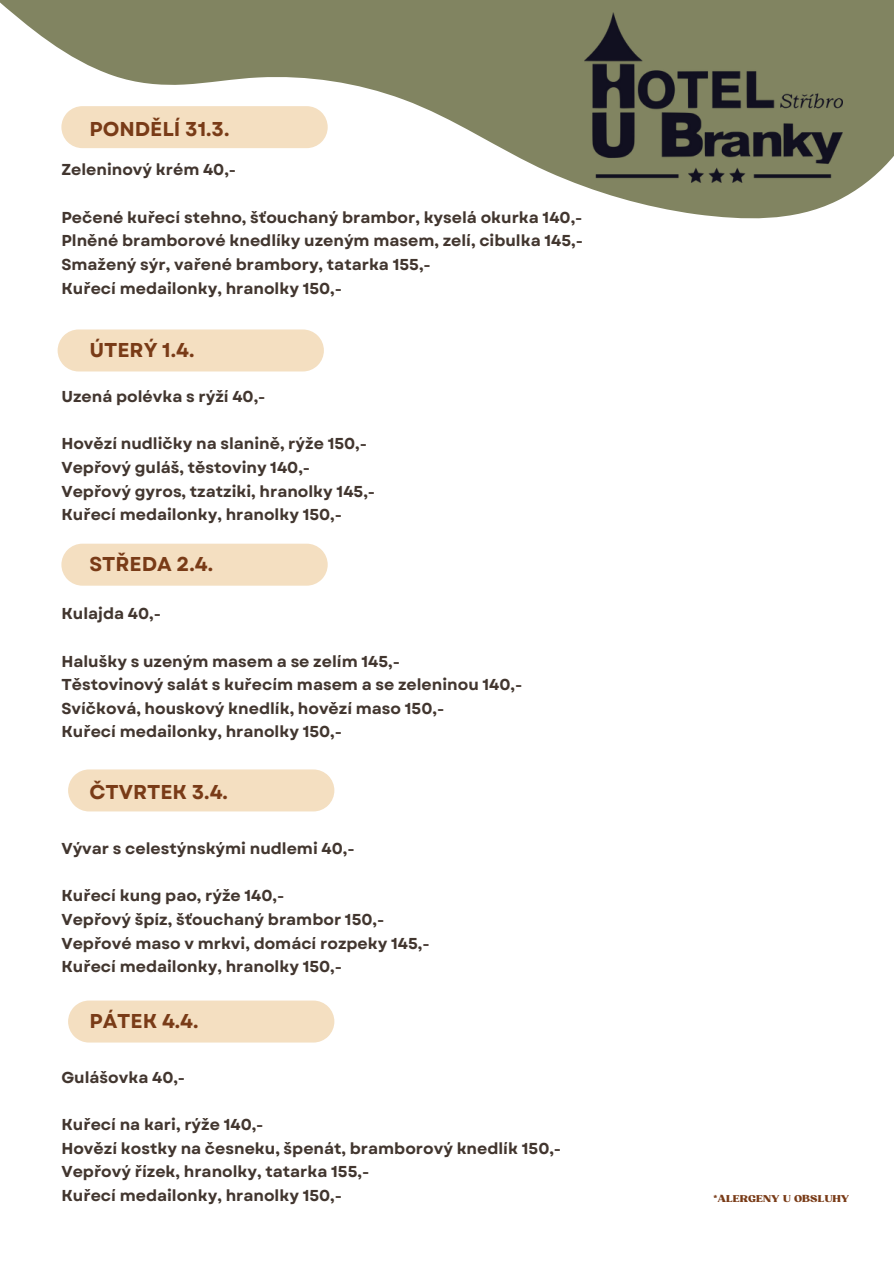
<style>
.page{position:relative;width:894px;height:1264px;background:#fff}
.page>*{position:absolute;margin:0;border:0;box-sizing:border-box;transform-origin:0 0}
.t1{font:700 19.95px "Garet";color:#793b17}
.t2{font:700 15.75px/23.7px "Garet";color:#42362f}
.t3{font:9.6px "Bugaki";color:#793b17}
</style>
<div class="page">
<div style="left:61px;top:543px;width:266px;height:42px;background:#f4dfc1"></div>
<div style="left:68px;top:769px;width:266px;height:42px;background:#f4dfc1"></div>
<div style="left:68px;top:1000px;width:266px;height:42px;background:#f4dfc1"></div>
<svg style="left:0;top:0;width:893px;height:372px"></svg>
<img style="left:584px;top:13px;width:258px;height:170px">
<p class="t1" style="left:89px;top:114px;width:141px">PONDĚLÍ 31.3.</p>
<h1 class="t2" style="left:61px;top:158px;width:176px">Zeleninový krém 40,-</h1>
<h2 class="t2" style="left:61px;top:205px;width:523px">Pečené kuřecí stehno, šťouchaný brambor, kyselá okurka 140,- Plněné bramborové knedlíky uzeným masem, zelí, cibulka 145,- Smažený sýr, vařené brambory, tatarka 155,-<br>Kuřecí medailonky, hranolky 150,-</h2>
<h1 class="t1" style="left:89px;top:335px;width:107px">ÚTERÝ 1.4.</h1>
<h2 class="t2" style="left:61px;top:385px;width:205px">Uzená polévka s rýží 40,-</h2>
<h1 class="t2" style="left:61px;top:432px;width:315px">Hovězí nudličky na slanině, rýže 150,- Vepřový guláš, těstoviny 140,- Vepřový gyros, tzatziki, hranolky 145,- Kuřecí medailonky, hranolky 150,-</h1>
<h2 class="t1" style="left:89px;top:549px;width:125px">STŘEDA 2.4.</h2>
<h2 class="t2" style="left:61px;top:602px;width:101px">Kulajda 40,-</h2>
<h2 class="t2" style="left:61px;top:649px;width:462px">Halušky s uzeným masem a se zelím 145,-<br>Těstovinový salát s kuřecím masem a se zeleninou 140,- Svíčková, houskový knedlík, hovězí maso 150,-<br>Kuřecí medailonky, hranolky 150,-</h2>
<h2 class="t1" style="left:89px;top:777px;width:140px">ČTVRTEK 3.4.</h2>
<h1 class="t2" style="left:61px;top:836px;width:295px">Vývar s celestýnskými nudlemi 40,-</h1>
<h2 class="t2" style="left:61px;top:884px;width:369px">Kuřecí kung pao, rýže 140,-<br>Vepřový špíz, šťouchaný brambor 150,- Vepřové maso v mrkvi, domácí rozpeky 145,- Kuřecí medailonky, hranolky 150,-</h2>
<p class="t1" style="left:89px;top:1006px;width:111px">PÁTEK 4.4.</p>
<h2 class="t2" style="left:61px;top:1065px;width:125px">Gulášovka 40,-</h2>
<h1 class="t2" style="left:61px;top:1112px;width:501px">Kuřecí na kari, rýže 140,-<br>Hovězí kostky na česneku, špenát, bramborový knedlík 150,- Vepřový řízek, hranolky, tatarka 155,-<br>Kuřecí medailonky, hranolky 150,-</h1>
<h2 class="t3" style="left:713px;top:1192px;width:137px">*ALERGENY U OBSLUHY</h2>
</div>
